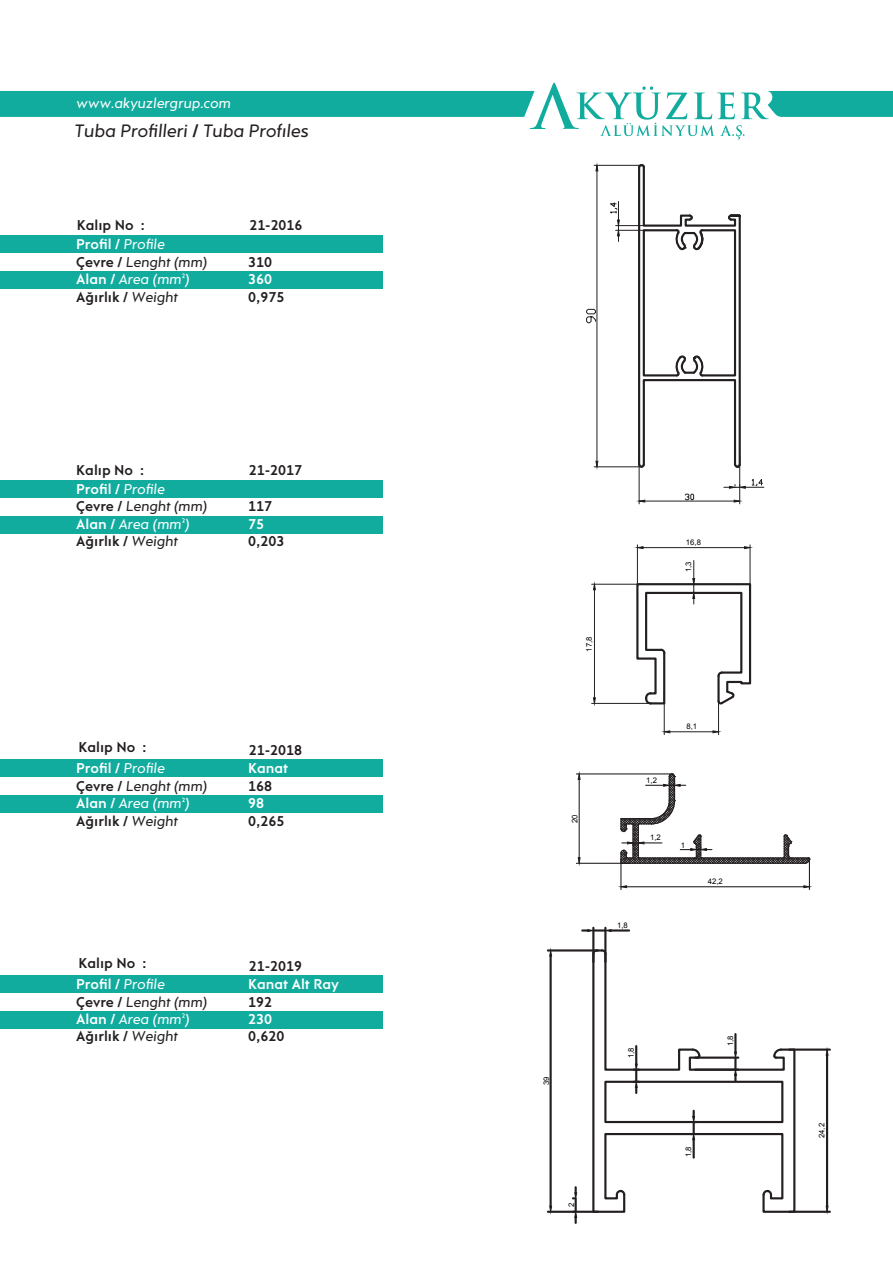
<style>
.page{position:relative;width:893px;height:1263px;background:#fff}
.page>*{position:absolute;margin:0;border:0;box-sizing:border-box;transform-origin:0 0}
.t1{font:italic 18.3px "Rams";color:#231f20}
.t2{font:italic 14.55px/17.4px "Rams";color:#231f20}
.t3{font:700 14.55px "Rams";color:#231f20}
.t4{font:700 14.55px "Rams";color:#fff}
.t5{font:italic 14.55px "Rams";color:#fff}
.t6{font:7.8px "Arial";color:#000001}
.s1{font-weight:700;font-style:normal}
.s2{font-weight:700;font-style:normal;color:#fff}
.s3{color:#fff}
</style>
<div class="page">
<div style="left:0;top:236px;width:383px;height:17px;background:#12ac9f"></div>
<div style="left:0;top:271px;width:383px;height:17px;background:#12ac9f"></div>
<svg style="left:182px;top:273px;width:3px;height:5px"></svg>
<div style="left:0;top:480px;width:383px;height:17px;background:#12ac9f"></div>
<div style="left:0;top:516px;width:383px;height:17px;background:#12ac9f"></div>
<div style="left:0;top:760px;width:383px;height:17px;background:#12ac9f"></div>
<div style="left:0;top:795px;width:383px;height:17px;background:#12ac9f"></div>
<svg style="left:0;top:83px;width:893px;height:56px"></svg>
<div style="left:0;top:975px;width:383px;height:17px;background:#12ac9f"></div>
<div style="left:0;top:1011px;width:383px;height:17px;background:#12ac9f"></div>
<svg style="left:182px;top:1013px;width:3px;height:5px"></svg>
<div style="left:730px;top:215px;width:11px;height:250px;border:2px solid #231f20"></div>
<svg style="left:734px;top:462px;width:7px;height:7px"></svg>
<div style="left:643px;top:379px;width:93px;height:86px;border:2px solid #231f20"></div>
<svg style="left:637px;top:462px;width:9px;height:7px"></svg>
<hr style="left:638px;top:167px;width:2px;height:297px;background:#231f20">
<div style="left:643px;top:229px;width:35px;height:147px;border:2px solid #231f20"></div>
<svg style="left:675px;top:354px;width:29px;height:23px"></svg>
<div style="left:701px;top:229px;width:35px;height:147px;border:2px solid #231f20"></div>
<svg style="left:637px;top:164px;width:100px;height:88px"></svg>
<hr style="left:594px;top:165px;width:46px;height:1px;background:#231f20">
<hr style="left:594px;top:466px;width:46px;height:1px;background:#231f20">
<hr style="left:596px;top:171px;width:1px;height:290px;background:#231f20">
<svg style="left:595px;top:165px;width:4px;height:7px"></svg>
<svg style="left:595px;top:460px;width:4px;height:8px"></svg>
<svg style="left:586px;top:308px;width:11px;height:16px"></svg>
<hr style="left:639px;top:455px;width:1px;height:49px;background:#231f20">
<hr style="left:739px;top:455px;width:1px;height:49px;background:#231f20">
<hr style="left:645px;top:501px;width:89px;height:1px;background:#231f20">
<svg style="left:638px;top:499px;width:7px;height:4px"></svg>
<svg style="left:733px;top:499px;width:7px;height:4px"></svg>
<svg style="left:684px;top:493px;width:10px;height:8px"></svg>
<svg style="left:724px;top:477px;width:40px;height:12px"></svg>
<hr style="left:616px;top:230px;width:31px;height:1px;background:#231f20">
<hr style="left:616px;top:225px;width:31px;height:1px;background:#231f20">
<svg style="left:610px;top:201px;width:10px;height:40px"></svg>
<hr style="left:592px;top:584px;width:52px;height:1px;background:#231f20">
<hr style="left:592px;top:703px;width:64px;height:1px;background:#231f20">
<hr style="left:594px;top:590px;width:1px;height:108px;background:#231f20">
<svg style="left:593px;top:583px;width:3px;height:7px"></svg>
<svg style="left:593px;top:697px;width:3px;height:7px"></svg>
<hr style="left:637px;top:545px;width:1px;height:54px;background:#231f20">
<hr style="left:750px;top:545px;width:1px;height:54px;background:#231f20">
<hr style="left:643px;top:547px;width:101px;height:1px;background:#231f20">
<svg style="left:637px;top:546px;width:7px;height:3px"></svg>
<svg style="left:744px;top:546px;width:7px;height:3px"></svg>
<svg style="left:635px;top:560px;width:117px;height:146px"></svg>
<hr style="left:664px;top:692px;width:1px;height:43px;background:#231f20">
<hr style="left:718px;top:692px;width:1px;height:43px;background:#231f20">
<hr style="left:670px;top:731px;width:43px;height:1px;background:#231f20">
<svg style="left:663px;top:730px;width:8px;height:3px"></svg>
<svg style="left:712px;top:730px;width:6px;height:3px"></svg>
<hr style="left:576px;top:773px;width:94px;height:1px;background:#231f20">
<hr style="left:576px;top:863px;width:53px;height:1px;background:#231f20">
<hr style="left:579px;top:779px;width:1px;height:79px;background:#231f20">
<svg style="left:577px;top:773px;width:4px;height:7px"></svg>
<svg style="left:577px;top:857px;width:4px;height:7px"></svg>
<svg style="left:619px;top:773px;width:192px;height:116px"></svg>
<hr style="left:548px;top:949px;width:50px;height:2px;background:#231f20">
<hr style="left:548px;top:1211px;width:50px;height:2px;background:#231f20">
<hr style="left:549px;top:956px;width:3px;height:250px;background:#231f20">
<svg style="left:549px;top:951px;width:3px;height:6px"></svg>
<svg style="left:549px;top:1205px;width:3px;height:6px"></svg>
<hr style="left:592px;top:928px;width:2px;height:34px;background:#231f20">
<hr style="left:604px;top:928px;width:2px;height:34px;background:#231f20">
<svg style="left:582px;top:929px;width:47px;height:3px"></svg>
<hr style="left:789px;top:1048px;width:41px;height:3px;background:#231f20">
<hr style="left:789px;top:1211px;width:41px;height:2px;background:#231f20">
<hr style="left:826px;top:1055px;width:2px;height:151px;background:#231f20">
<svg style="left:825px;top:1050px;width:4px;height:6px"></svg>
<svg style="left:825px;top:1205px;width:4px;height:6px"></svg>
<svg style="left:573px;top:1187px;width:4px;height:36px"></svg>
<svg style="left:591px;top:948px;width:205px;height:265px"></svg>
<p class="t5" style="left:76px;top:94px;width:156px">www.akyuzlergrup.com</p>
<p class="t1" style="left:75px;top:120px;width:236px">Tuba Profilleri <span class="s1">/</span> Tuba Profıles</p>
<p class="t3" style="left:77px;top:216px;width:69px">Kalıp No :</p>
<p class="t2" style="left:76px;top:236px;width:132px"><span class="s2">Profil /</span> <span class="s3">Profile<br></span><span class="s1">Çevre /</span> Lenght (mm)<br><span class="s2">Alan /</span> <span class="s3">Area (mm )<br></span><span class="s1">Ağırlık /</span> Weight</p>
<p class="t3" style="left:250px;top:216px;width:54px">21-2016</p>
<p class="t3" style="left:248px;top:253px;width:25px">310</p>
<p class="t4" style="left:248px;top:270px;width:25px">360</p>
<p class="t3" style="left:248px;top:288px;width:38px">0,975</p>
<p class="t3" style="left:76px;top:462px;width:69px">Kalıp No :</p>
<p class="t2" style="left:76px;top:480px;width:132px"><span class="s2">Profil /</span> <span class="s3">Profile<br></span><span class="s1">Çevre /</span> Lenght (mm)<br><span class="s2">Alan /</span> <span class="s3">Area (mm )<br></span><span class="s1">Ağırlık /</span> Weight</p>
<p class="t3" style="left:249px;top:462px;width:55px">21-2017</p>
<p class="t3" style="left:248px;top:498px;width:25px">117</p>
<p class="t4" style="left:248px;top:515px;width:17px">75</p>
<p class="t3" style="left:248px;top:532px;width:38px">0,203</p>
<p class="t3" style="left:78px;top:739px;width:69px">Kalıp No :</p>
<p class="t3" style="left:249px;top:741px;width:55px">21-2018</p>
<p class="t2" style="left:76px;top:760px;width:132px"><span class="s2">Profil /</span> <span class="s3">Profile<br></span><span class="s1">Çevre /</span> Lenght (mm)<br><span class="s2">Alan /</span> <span class="s3">Area (mm )<br></span><span class="s1">Ağırlık /</span> Weight</p>
<p class="t4" style="left:248px;top:760px;width:41px">Kanat</p>
<p class="t3" style="left:248px;top:777px;width:25px">168</p>
<p class="t4" style="left:248px;top:794px;width:17px">98</p>
<p class="t3" style="left:248px;top:812px;width:38px">0,265</p>
<p class="t3" style="left:78px;top:954px;width:69px">Kalıp No :</p>
<p class="t3" style="left:249px;top:957px;width:55px">21-2019</p>
<p class="t2" style="left:76px;top:976px;width:132px"><span class="s2">Profil /</span> <span class="s3">Profile<br></span><span class="s1">Çevre /</span> Lenght (mm)<br><span class="s2">Alan /</span> <span class="s3">Area (mm )<br></span><span class="s1">Ağırlık /</span> Weight</p>
<p class="t4" style="left:248px;top:975px;width:92px">Kanat Alt Ray</p>
<p class="t3" style="left:248px;top:993px;width:25px">192</p>
<p class="t4" style="left:248px;top:1010px;width:25px">230</p>
<p class="t3" style="left:248px;top:1028px;width:38px">0,620</p>
<p class="t6" style="left:584px;top:652px;width:17px;rotate:-90deg">17,8</p>
<p class="t6" style="left:686px;top:537px;width:17px">16,8</p>
<p class="t6" style="left:683px;top:572px;width:12px;rotate:-90deg">1,3</p>
<p class="t6" style="left:570px;top:823px;width:10px;rotate:-90deg">20</p>
<p class="t6" style="left:646px;top:775px;width:12px">1,2</p>
<p class="t6" style="left:650px;top:833px;width:12px">1,2</p>
<p class="t6" style="left:617px;top:920px;width:12px">1,8</p>
<p class="t6" style="left:686px;top:721px;width:12px">8,1</p>
<p class="t6" style="left:681px;top:840px;width:6px">1</p>
<p class="t6" style="left:708px;top:876px;width:17px">42,2</p>
<p class="t6" style="left:541px;top:1085px;width:10px;rotate:-90deg">39</p>
<p class="t6" style="left:566px;top:1207px;width:6px;rotate:-90deg">2</p>
<p class="t6" style="left:626px;top:1058px;width:12px;rotate:-90deg">1,8</p>
<p class="t6" style="left:725px;top:1046px;width:12px;rotate:-90deg">1,8</p>
<p class="t6" style="left:683px;top:1157px;width:12px;rotate:-90deg">1,8</p>
<p class="t6" style="left:817px;top:1138px;width:17px;rotate:-90deg">24,2</p>
</div>
